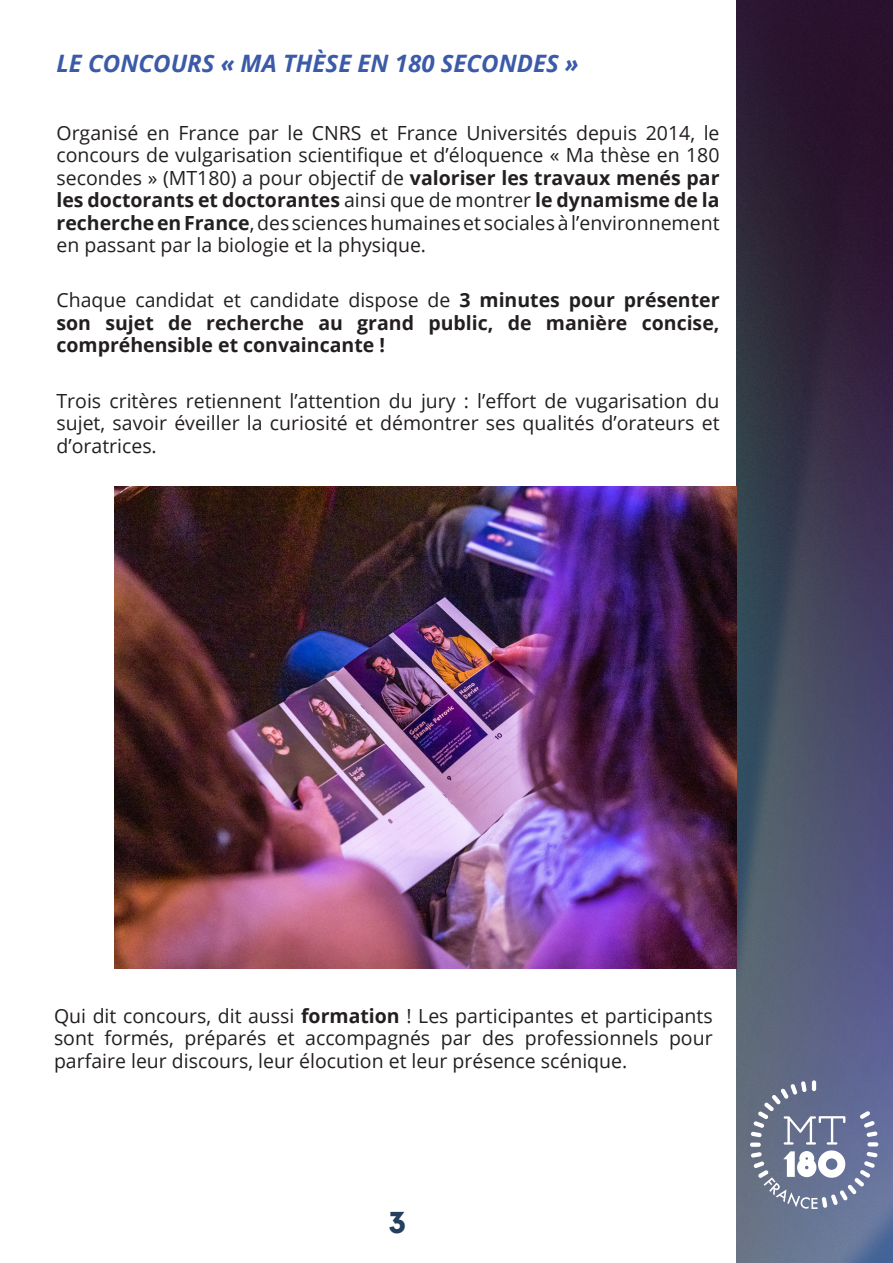
<style>
.page{position:relative;width:893px;height:1263px;background:#fff}
.page>*{position:absolute;margin:0;border:0;box-sizing:border-box;transform-origin:0 0}
.t1{font:700 30px "George";color:#243f60}
.TitrePage{font:italic 700 24px "Open Sans";color:#3b5aa8}
.Paragraphe{font:19.5px/22.5px "Open Sans";color:#231f20;text-align:justify}
.Paragraphe-2{font:700 19.5px/22.4px "Open Sans";color:#231f20;text-align:justify}
.s1{font-weight:700}
.s2{font-weight:400}
</style>
<div class="page">
<img style="left:736px;top:0;width:157px;height:1263px">
<svg style="left:867px;top:1142px;width:11px;height:4px"></svg>
<svg style="left:860px;top:1111px;width:17px;height:26px"></svg>
<hr style="left:812px;top:1080px;width:4px;height:11px;background:#babecd;border-radius:2px">
<svg style="left:751px;top:1081px;width:94px;height:63px;background:#767e98"></svg>
<div style="left:750px;top:1142px;width:11px;height:5px;background:#fff;border-radius:2px"></div>
<svg style="left:751px;top:1150px;width:127px;height:59px"></svg>
<img style="left:115px;top:486px;width:622px;height:482px">
<p class="TitrePage" style="left:56px;top:47px;width:524px">LE CONCOURS « MA THÈSE EN 180 SECONDES »</p>
<p class="Paragraphe" style="left:56px;top:121px;width:665px">Organisé en France par le CNRS et France Universités depuis 2014, le concours de vulgarisation scientifique et d’éloquence « Ma thèse en 180 secondes » (MT180) a pour objectif de <span class="s1">valoriser les travaux menés par les doctorants et doctorantes</span> ainsi que de montrer <span class="s1">le dynamisme de la recherche en France</span>, des sciences humaines et sociales à l’environnement en passant par la biologie et la physique.</p>
<p class="Paragraphe-2" style="left:56px;top:289px;width:664px"><span class="s2">Chaque candidat et candidate dispose de</span> 3 minutes pour présenter son sujet de recherche au grand public, de manière concise, compréhensible et convaincante !</p>
<p class="Paragraphe" style="left:56px;top:389px;width:664px">Trois critères retiennent l’attention du jury : l’effort de vugarisation du sujet, savoir éveiller la curiosité et démontrer ses qualités d’orateurs et d’oratrices.</p>
<p class="Paragraphe" style="left:54px;top:1004px;width:660px">Qui dit concours, dit aussi <span class="s1">formation</span> ! Les participantes et participants sont formés, préparés et accompagnés par des professionnels pour parfaire leur discours, leur élocution et leur présence scénique.</p>
<h1 class="t1" style="left:388px;top:1202px;width:20px">3</h1>
</div>
